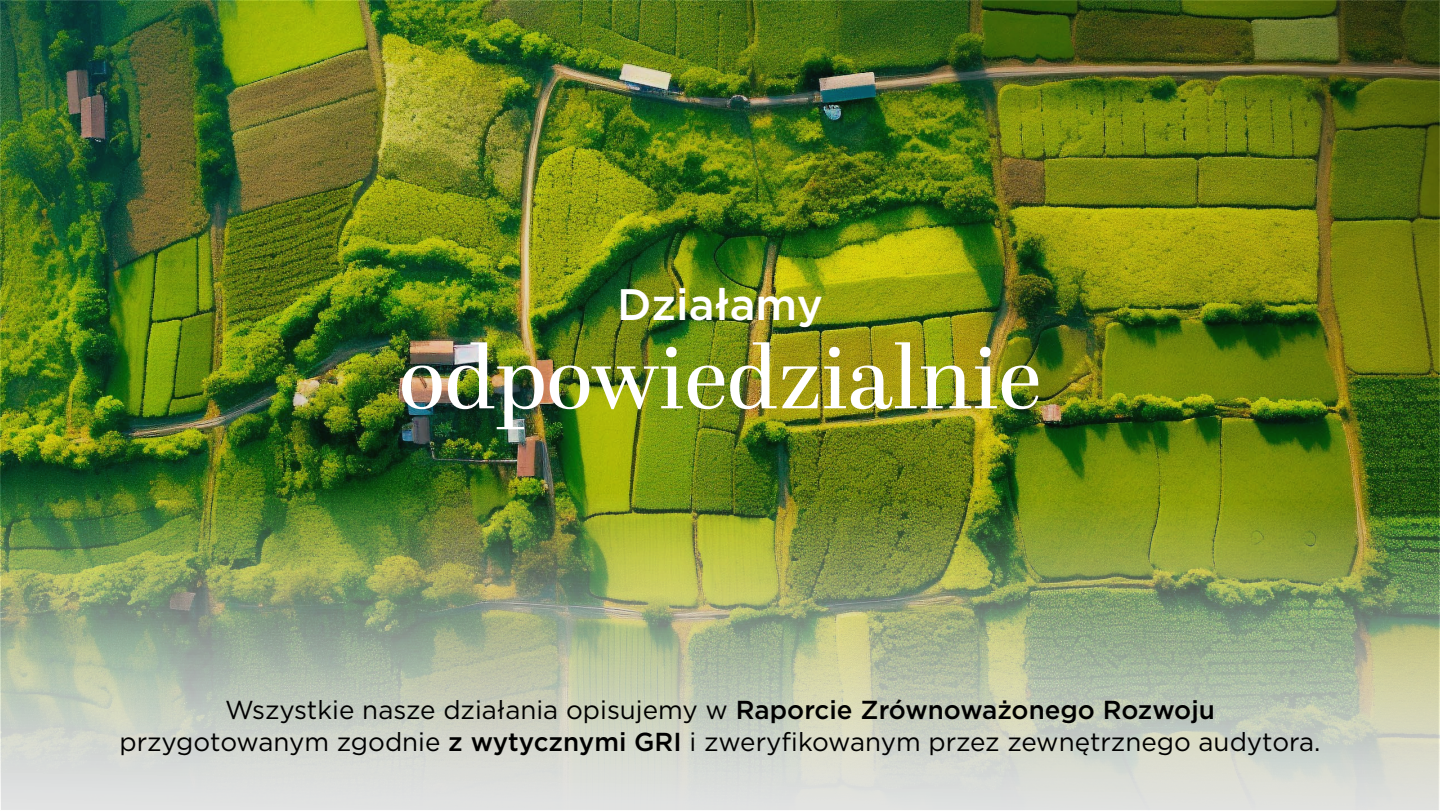
<style>
.page{position:relative;width:1440px;height:811px;background:#fff}
.page>*{position:absolute;margin:0;border:0;box-sizing:border-box;transform-origin:0 0}
.t1{font:88px "Abril Display";color:#fff}
.t2{font:500 44px "Gotham";color:#fff}
.t3{font:26px/31.2px "Gotham";color:#000;text-align:center}
.s1{font-weight:500}
</style>
<div class="page">
<img style="left:0;top:0;width:1440px;height:810px">
<h2 class="t2" style="left:617px;top:275px;width:207px">Działamy</h2>
<h1 class="t1" style="left:399px;top:317px;width:644px">odpowiedzialnie</h1>
<p class="t3" style="left:120px;top:694px;width:1202px">Wszystkie nasze działania opisujemy w <span class="s1">Raporcie Zrównoważonego Rozwoju </span>przygotowanym zgodnie <span class="s1">z wytycznymi GRI</span> i zweryfikowanym przez zewnętrznego audytora.</p>
</div>
